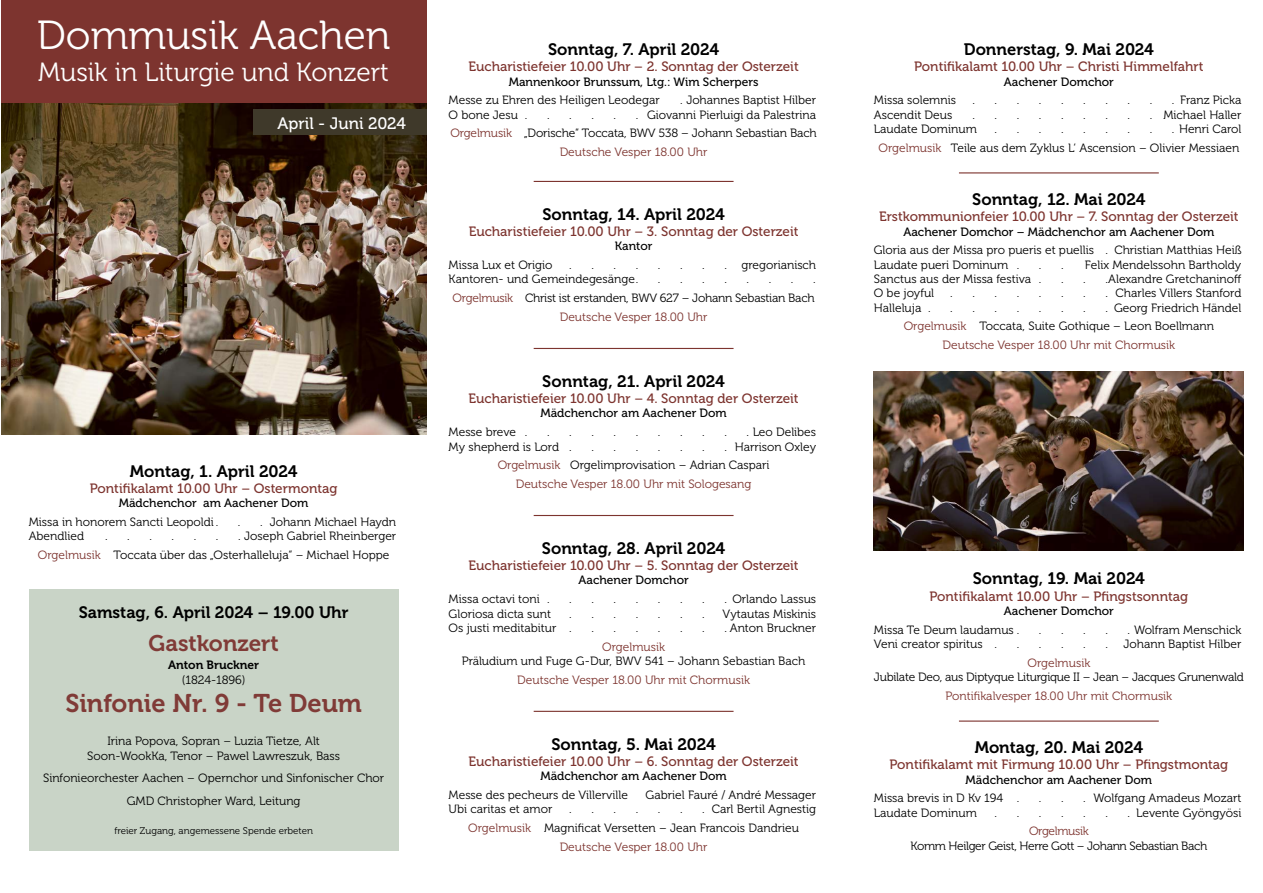
<style>
.page{position:relative;width:1263px;height:893px;background:#fff}
.page>*{position:absolute;margin:0;border:0;box-sizing:border-box;transform-origin:0 0}
.t1{font:40.5px "Museo 300";color:#fff}
.t2{font:26.25px "Museo 300";color:#fff}
.t3{font:25.5px "Museo 700";color:#803b37}
.t4{font:22.5px "Museo 700";color:#803b37}
.t5{font:16.5px "Museo 700";color:#000}
.t6{font:16.5px "Museo 500";color:#fff}
.t7{font:13.5px "Museo 500";color:#7d342f}
.t8{font:12px/18.6px "Museo 300";color:#000;text-align:center}
.t9{font:12px "Museo 500";color:#000}
.t10{font:12px "Museo 300";color:#7d342f}
.t11{font:12px "Museo 300";letter-spacing:-.02em;color:#000}
.t12{font:12px "Museo 300";letter-spacing:-.03em;color:#000}
.t13{font:12px "Museo 700";color:#000}
.t14{font:12px "Museo 300";letter-spacing:-.03em;color:#7d342f}
.t15{font:9.75px "Museo 300";color:#000}
.s1{color:#7d342f}
</style>
<div class="page">
<div style="left:29px;top:589px;width:370px;height:261px;background:#c9d4c7"></div>
<img style="left:1px;top:102px;width:425px;height:332px">
<div style="left:1px;top:0;width:425px;height:102px;background:#7d342f"></div>
<div style="left:253px;top:110px;width:173px;height:25px;background:#3f392a"></div>
<hr style="left:534px;top:181px;width:199px;height:1px;background:#7d342f">
<hr style="left:534px;top:348px;width:199px;height:1px;background:#7d342f">
<hr style="left:534px;top:515px;width:199px;height:1px;background:#7d342f">
<hr style="left:534px;top:711px;width:199px;height:1px;background:#7d342f">
<hr style="left:959px;top:172px;width:200px;height:1px;background:#7d342f">
<hr style="left:959px;top:720px;width:200px;height:2px;background:#7d342f">
<img style="left:874px;top:372px;width:370px;height:179px">
<h1 class="t1" style="left:37px;top:14px;width:355px">Dommusik Aachen</h1>
<h2 class="t2" style="left:38px;top:58px;width:352px">Musik in Liturgie und Konzert</h2>
<h3 class="t6" style="left:278px;top:114px;width:130px">April - Juni 2024</h3>
<h3 class="t5" style="left:130px;top:462px;width:169px">Montag, 1. April 2024</h3>
<p class="t7" style="left:90px;top:481px;width:249px">Pontifikalamt 10.00 Uhr – Ostermontag</p>
<p class="t9" style="left:119px;top:496px;width:191px">Mädchenchor am Aachener Dom</p>
<p class="t8" style="left:29px;top:513px;width:187px">Missa in honorem Sancti Leopoldi</p>
<p class="t8" style="left:270px;top:513px;width:128px">Johann Michael Haydn</p>
<p class="t8" style="left:29px;top:527px;width:57px">Abendlied</p>
<p class="t8" style="left:38px;top:527px;width:360px;text-align:left;text-indent:206px">Joseph Gabriel Rheinberger<br><span class="s1">Orgelmusik</span> Toccata über das „Osterhalleluja“ – Michael Hoppe</p>
<h3 class="t5" style="left:79px;top:603px;width:271px">Samstag, 6. April 2024 – 19.00 Uhr</h3>
<h3 class="t4" style="left:148px;top:630px;width:132px">Gastkonzert</h3>
<p class="t13" style="left:168px;top:659px;width:93px">Anton Bruckner</p>
<p class="t8" style="left:182px;top:671px;width:65px">(1824-1896)</p>
<h3 class="t3" style="left:65px;top:689px;width:298px">Sinfonie Nr. 9 - Te Deum</h3>
<p class="t8" style="left:87px;top:734px;width:254px;line-height:14.4px">Irina Popova, Sopran – Luzia Tietze, Alt<br>Soon-WookKa, Tenor – Pawel Lawreszuk, Bass</p>
<p class="t8" style="left:43px;top:767px;width:343px;line-height:23px">Sinfonieorchester Aachen – Opernchor und Sinfonischer Chor<br>GMD Christopher Ward, Leitung</p>
<p class="t15" style="left:114px;top:825px;width:200px">freier Zugang, angemessene Spende erbeten</p>
<h3 class="t5" style="left:548px;top:40px;width:173px">Sonntag, 7. April 2024</h3>
<p class="t7" style="left:468px;top:59px;width:332px">Eucharistiefeier 10.00 Uhr – 2. Sonntag der Osterzeit</p>
<p class="t9" style="left:509px;top:75px;width:251px">Mannenkoor Brunssum, Ltg.: Wim Scherpers</p>
<p class="t8" style="left:449px;top:91px;width:213px">Messe zu Ehren des Heiligen Leodegar</p>
<p class="t8" style="left:686px;top:91px;width:131px">Johannes Baptist Hilber</p>
<p class="t8" style="left:449px;top:105px;width:71px">O bone Jesu</p>
<p class="t8" style="left:647px;top:105px;width:171px">Giovanni Pierluigi da Palestrina</p>
<p class="t8" style="left:450px;top:124px;width:368px"><span class="s1">Orgelmusik</span> „Dorische“ Toccata, BWV 538 – Johann Sebastian Bach</p>
<p class="t10" style="left:560px;top:145px;width:149px">Deutsche Vesper 18 00 Uhr</p>
<h3 class="t5" style="left:542px;top:205px;width:184px">Sonntag, 14. April 2024</h3>
<p class="t7" style="left:469px;top:224px;width:331px">Eucharistiefeier 10.00 Uhr – 3. Sonntag der Osterzeit</p>
<p class="t9" style="left:615px;top:240px;width:39px">Kantor</p>
<p class="t8" style="left:449px;top:256px;width:105px">Missa Lux et Origio</p>
<p class="t8" style="left:741px;top:256px;width:76px">gregorianisch</p>
<p class="t8" style="left:449px;top:270px;width:188px">Kantoren- und Gemeindegesänge</p>
<p class="t11" style="left:453px;top:291px;width:364px"><span class="s1">Orgelmusik</span> Christ ist erstanden, BWV 627 – Johann Sebastian Bach</p>
<p class="t10" style="left:560px;top:310px;width:149px">Deutsche Vesper 18 00 Uhr</p>
<h3 class="t5" style="left:542px;top:372px;width:184px">Sonntag, 21. April 2024</h3>
<p class="t7" style="left:468px;top:391px;width:332px">Eucharistiefeier 10.00 Uhr – 4. Sonntag der Osterzeit</p>
<p class="t9" style="left:540px;top:407px;width:188px">Mädchenchor am Aachener Dom</p>
<p class="t8" style="left:449px;top:423px;width:69px">Messe breve</p>
<p class="t8" style="left:753px;top:423px;width:65px">Leo Delibes</p>
<p class="t8" style="left:449px;top:437px;width:112px">My shepherd is Lord</p>
<p class="t8" style="left:735px;top:437px;width:83px">Harrison Oxley</p>
<p class="t8" style="left:498px;top:456px;width:273px"><span class="s1">Orgelmusik</span> Orgelimprovisation – Adrian Caspari</p>
<p class="t10" style="left:516px;top:477px;width:237px">Deutsche Vesper 18 00 Uhr mit Sologesang</p>
<h3 class="t5" style="left:542px;top:539px;width:185px">Sonntag, 28. April 2024</h3>
<p class="t7" style="left:468px;top:558px;width:332px">Eucharistiefeier 10.00 Uhr – 5. Sonntag der Osterzeit</p>
<p class="t9" style="left:578px;top:574px;width:112px">Aachener Domchor</p>
<p class="t8" style="left:449px;top:590px;width:93px">Missa octavi toni</p>
<p class="t8" style="left:732px;top:590px;width:85px">Orlando Lassus</p>
<p class="t8" style="left:449px;top:604px;width:104px">Gloriosa dicta sunt</p>
<p class="t8" style="left:722px;top:604px;width:95px">Vytautas Miskinis</p>
<p class="t8" style="left:449px;top:619px;width:109px">Os justi meditabitur</p>
<p class="t8" style="left:730px;top:619px;width:88px">Anton Bruckner</p>
<p class="t10" style="left:602px;top:640px;width:64px">Orgelmusik</p>
<p class="t8" style="left:462px;top:652px;width:345px">Präludium und Fuge G-Dur, BWV 541 – Johann Sebastian Bach</p>
<p class="t10" style="left:517px;top:673px;width:234px">Deutsche Vesper 18 00 Uhr mit Chormusik</p>
<h3 class="t5" style="left:551px;top:735px;width:166px">Sonntag, 5. Mai 2024</h3>
<p class="t7" style="left:468px;top:754px;width:332px">Eucharistiefeier 10.00 Uhr – 6. Sonntag der Osterzeit</p>
<p class="t9" style="left:540px;top:770px;width:188px">Mädchenchor am Aachener Dom</p>
<p class="t8" style="left:449px;top:786px;width:181px">Messe des pecheurs de Villerville</p>
<p class="t8" style="left:646px;top:786px;width:172px">Gabriel Fauré / André Messager</p>
<p class="t8" style="left:449px;top:800px;width:105px">Ubi caritas et amor</p>
<p class="t8" style="left:712px;top:800px;width:106px">Carl Bertil Agnestig</p>
<p class="t8" style="left:468px;top:819px;width:332px"><span class="s1">Orgelmusik</span> Magnificat Versetten – Jean Francois Dandrieu</p>
<p class="t10" style="left:560px;top:840px;width:149px">Deutsche Vesper 18 00 Uhr</p>
<h3 class="t5" style="left:964px;top:40px;width:192px">Donnerstag, 9. Mai 2024</h3>
<p class="t7" style="left:914px;top:59px;width:291px">Pontifikalamt 10.00 Uhr – Christi Himmelfahrt</p>
<p class="t9" style="left:1004px;top:75px;width:112px">Aachener Domchor</p>
<p class="t8" style="left:874px;top:91px;width:84px">Missa solemnis</p>
<p class="t8" style="left:1180px;top:91px;width:63px">Franz Picka</p>
<p class="t8" style="left:874px;top:105px;width:80px">Ascendit Deus</p>
<p class="t8" style="left:1163px;top:105px;width:79px">Michael Haller</p>
<p class="t8" style="left:874px;top:120px;width:104px">Laudate Dominum</p>
<p class="t8" style="left:878px;top:120px;width:364px;text-align:right">Henri Carol<br><span class="s1">Orgelmusik</span> Teile aus dem Zyklus L‘ Ascension – Olivier Messiaen</p>
<h3 class="t5" style="left:972px;top:190px;width:175px">Sonntag, 12. Mai 2024</h3>
<p class="t7" style="left:879px;top:209px;width:361px">Erstkommunionfeier 10.00 Uhr – 7. Sonntag der Osterzeit</p>
<p class="t9" style="left:903px;top:225px;width:312px">Aachener Domchor – Mädchenchor am Aachener Dom</p>
<p class="t8" style="left:874px;top:241px;width:222px">Gloria aus der Missa pro pueris et puellis</p>
<p class="t8" style="left:1114px;top:241px;width:129px">Christian Matthias Heiß</p>
<p class="t8" style="left:874px;top:255px;width:136px">Laudate pueri Dominum</p>
<p class="t8" style="left:1085px;top:255px;width:158px">Felix Mendelssohn Bartholdy</p>
<p class="t8" style="left:874px;top:270px;width:159px">Sanctus aus der Missa festiva</p>
<p class="t8" style="left:1108px;top:270px;width:135px">Alexandre Gretchaninoff</p>
<p class="t8" style="left:874px;top:284px;width:62px">O be joyful</p>
<p class="t8" style="left:1116px;top:284px;width:127px">Charles Villers Stanford</p>
<p class="t8" style="left:874px;top:299px;width:49px">Halleluja</p>
<p class="t8" style="left:1114px;top:299px;width:129px">Georg Friedrich Händel</p>
<p class="t8" style="left:904px;top:317px;width:312px"><span class="s1">Orgelmusik</span> Toccata, Suite Gothique – Leon Boellmann</p>
<p class="t10" style="left:942px;top:338px;width:234px">Deutsche Vesper 18 00 Uhr mit Chormusik</p>
<h3 class="t5" style="left:973px;top:569px;width:174px">Sonntag, 19. Mai 2024</h3>
<p class="t7" style="left:929px;top:589px;width:260px">Pontifikalamt 10.00 Uhr – Pfingstsonntag</p>
<p class="t9" style="left:1004px;top:604px;width:112px">Aachener Domchor</p>
<p class="t8" style="left:874px;top:620px;width:141px">Missa Te Deum laudamus</p>
<p class="t8" style="left:1134px;top:620px;width:109px">Wolfram Menschick</p>
<p class="t8" style="left:874px;top:635px;width:110px">Veni creator spiritus</p>
<p class="t8" style="left:1123px;top:635px;width:119px">Johann Baptist Hilber</p>
<p class="t10" style="left:1027px;top:656px;width:64px">Orgelmusik</p>
<p class="t11" style="left:874px;top:670px;width:371px">Jubilate Deo, aus Diptyque Liturgique II – Jean – Jacques Grunenwald</p>
<p class="t10" style="left:945px;top:689px;width:228px">Pontifikalvesper 18 00 Uhr mit Chormusik</p>
<h3 class="t5" style="left:975px;top:738px;width:170px">Montag, 20. Mai 2024</h3>
<p class="t7" style="left:889px;top:757px;width:340px">Pontifikalamt mit Firmung 10.00 Uhr – Pfingstmontag</p>
<p class="t9" style="left:966px;top:773px;width:188px">Mädchenchor am Aachener Dom</p>
<p class="t8" style="left:874px;top:789px;width:131px">Missa brevis in D Kv 194</p>
<p class="t8" style="left:1093px;top:789px;width:149px">Wolfgang Amadeus Mozart</p>
<p class="t8" style="left:874px;top:804px;width:104px">Laudate Dominum</p>
<p class="t8" style="left:1136px;top:804px;width:107px">Levente Gyöngyösi</p>
<p class="t14" style="left:1029px;top:825px;width:61px">Orgelmusik</p>
<p class="t12" style="left:910px;top:839px;width:298px">Komm Heilger Geist, Herre Gott – Johann Sebastian Bach</p>
</div>
